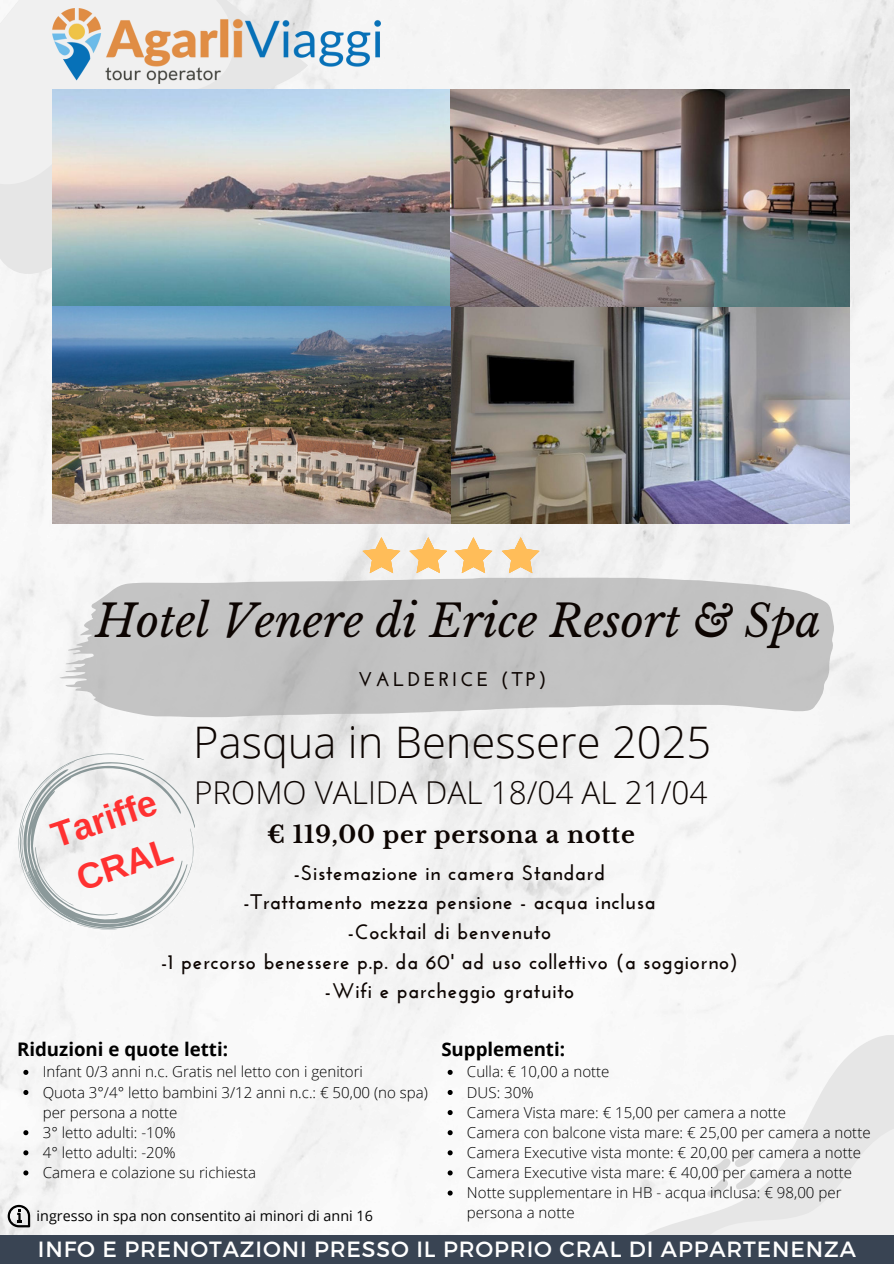
<style>
.page{position:relative;width:894px;height:1264px;background:#fff}
.page>*{position:absolute;margin:0;border:0;box-sizing:border-box;transform-origin:0 0}
.t1{font:italic 44.25px "Libre Baskerville";color:#0d0502}
.t2{font:300 43.5px "Open Sans";color:#0d0502}
.t3{font:700 35.55px/49.5px "Arimo";color:#ff3131}
.t4{font:300 31.5px "Open Sans";color:#0d0502}
.t5{font:700 23.7px "Libre Baskerville";letter-spacing:.03em;color:#0d0502}
.t6{font:22.05px "Montserrat";letter-spacing:.04em;color:#fff}
.t7{font:700 21px "Josefin Sans";letter-spacing:.03em;color:#0d0502}
.t8{font:700 19.8px "Josefin Sans";letter-spacing:.15em;color:#0d0502}
.t9{font:700 18.75px "Open Sans";color:#000}
.t10{font:300 15.15px/20.1px "Open Sans";color:#000}
.t11{font:14.4px "Open Sans";color:#000}
</style>
<div class="page">
<img style="left:0;top:0;width:893px;height:1235px">
<svg style="left:362px;top:537px;width:38px;height:36px"></svg>
<svg style="left:409px;top:537px;width:37px;height:36px"></svg>
<svg style="left:454px;top:537px;width:38px;height:36px"></svg>
<svg style="left:501px;top:537px;width:38px;height:36px"></svg>
<svg style="left:617px;top:973px;width:276px;height:262px"></svg>
<svg style="left:665px;top:1048px;width:228px;height:187px"></svg>
<svg style="left:695px;top:1137px;width:74px;height:78px"></svg>
<div style="left:0;top:1235px;width:893px;height:28px;background:#394453"></div>
<svg style="left:0;top:0;width:308px;height:338px;fill:#f5f5f5"></svg>
<svg style="left:0;top:0;width:261px;height:262px;fill:#f0f0f0"></svg>
<img style="left:52px;top:8px;width:328px;height:76px">
<svg style="left:59px;top:577px;width:774px;height:140px;background:#c7c7c7"></svg>
<svg style="left:23px;top:1069px;width:5px;height:5px"></svg>
<svg style="left:23px;top:1089px;width:5px;height:5px"></svg>
<svg style="left:23px;top:1130px;width:5px;height:5px"></svg>
<svg style="left:23px;top:1150px;width:5px;height:5px"></svg>
<svg style="left:23px;top:1170px;width:5px;height:5px"></svg>
<svg style="left:8px;top:1204px;width:22px;height:23px"></svg>
<img style="left:52px;top:89px;width:797px;height:435px">
<svg style="left:447px;top:1069px;width:5px;height:5px"></svg>
<svg style="left:447px;top:1089px;width:5px;height:5px"></svg>
<svg style="left:447px;top:1110px;width:5px;height:5px"></svg>
<svg style="left:447px;top:1130px;width:5px;height:5px"></svg>
<svg style="left:447px;top:1150px;width:5px;height:5px"></svg>
<svg style="left:447px;top:1170px;width:5px;height:5px"></svg>
<svg style="left:447px;top:1190px;width:5px;height:5px"></svg>
<svg style="left:4px;top:745px;width:206px;height:198px"></svg>
<p class="t1" style="left:96px;top:594px;width:726px">Hotel Venere di Erice Resort &amp; Spa</p>
<p class="t8" style="left:358px;top:671px;width:190px">VALDERICE (TP)</p>
<p class="t2" style="left:193px;top:711px;width:519px">Pasqua in Benessere 2025</p>
<p class="t4" style="left:194px;top:770px;width:514px">PROMO VALIDA DAL 18/04 AL 21/04</p>
<p class="t5" style="left:267px;top:820px;width:369px">€ 119,00 per persona a notte</p>
<p class="t3" style="left:45px;top:813px;width:110px;rotate:-19deg">Tariffe<br>CRAL</p>
<p class="t7" style="left:294px;top:864px;width:313px">-Sistemazione in camera Standard</p>
<p class="t7" style="left:243px;top:893px;width:413px">-Trattamento mezza pensione - acqua inclusa</p>
<p class="t7" style="left:348px;top:923px;width:205px">-Cocktail di benvenuto</p>
<h6 class="t7" style="left:161px;top:952px;width:578px">-1 percorso benessere p.p. da 60' ad uso collettivo (a soggiorno)</h6>
<h1 class="t7" style="left:325px;top:982px;width:251px">-Wifi e parcheggio gratuito</h1>
<h1 class="t9" style="left:17px;top:1035px;width:212px">Riduzioni e quote letti:</h1>
<p class="t10" style="left:43px;top:1061px;width:322px">Infant 0/3 anni n.c. Gratis nel letto con i genitori</p>
<h2 class="t10" style="left:43px;top:1081px;width:386px">Quota 3°/4° letto bambini 3/12 anni n.c.: € 50,00 (no spa) per persona a notte</h2>
<h3 class="t10" style="left:43px;top:1121px;width:134px">3° letto adulti: -10%</h3>
<h5 class="t10" style="left:43px;top:1141px;width:134px">4° letto adulti: -20%</h5>
<p class="t10" style="left:43px;top:1161px;width:215px">Camera e colazione su richiesta</p>
<p class="t9" style="left:441px;top:1035px;width:125px">Supplementi:</p>
<p class="t10" style="left:467px;top:1061px;width:144px">Culla: € 10,00 a notte</p>
<p class="t10" style="left:467px;top:1081px;width:68px">DUS: 30%</p>
<p class="t10" style="left:467px;top:1101px;width:320px">Camera Vista mare: € 15,00 per camera a notte</p>
<p class="t10" style="left:467px;top:1121px;width:405px">Camera con balcone vista mare: € 25,00 per camera a notte</p>
<p class="t10" style="left:467px;top:1141px;width:395px">Camera Executive vista monte: € 20,00 per camera a notte</p>
<p class="t10" style="left:467px;top:1161px;width:386px">Camera Executive vista mare: € 40,00 per camera a notte</p>
<p class="t10" style="left:467px;top:1182px;width:376px">Notte supplementare in HB - acqua inclusa: € 98,00 per persona a notte</p>
<p class="t11" style="left:37px;top:1205px;width:337px">ingresso in spa non consentito ai minori di anni 16</p>
<p class="t6" style="left:38px;top:1234px;width:819px">INFO E PRENOTAZIONI PRESSO IL PROPRIO CRAL DI APPARTENENZA</p>
</div>
